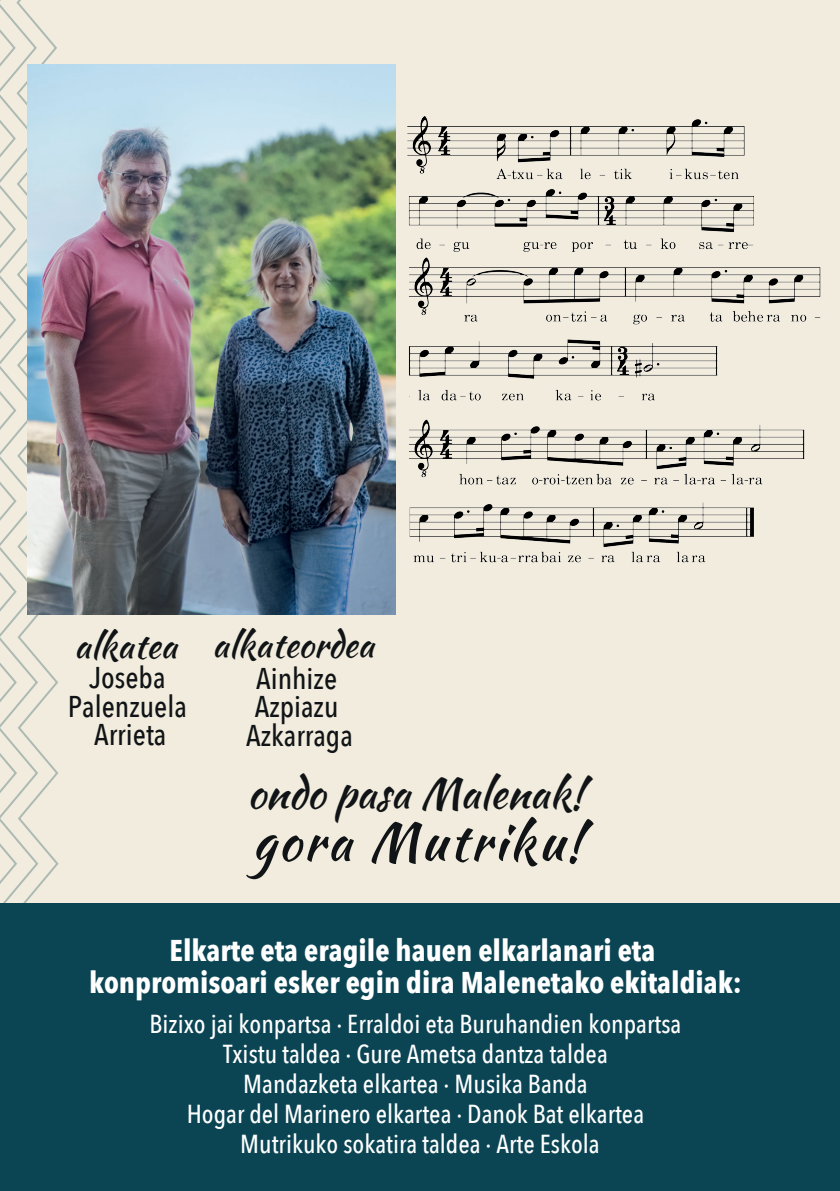
<style>
.page{position:relative;width:840px;height:1191px;background:#fff}
.page>*{position:absolute;margin:0;border:0;box-sizing:border-box;transform-origin:0 0}
.t1{font:52px "Kaushan Script";letter-spacing:.05em;color:#111416}
.t2{font:42px "Kaushan Script";color:#111416}
.t3{font:35.2px "Kaushan Script";color:#111416}
.t4{font:700 30px/32px "Avenir Next Condensed";color:#fff;text-align:center}
.t5{font:500 30px/28.4px "Avenir Next Condensed";color:#111416;text-align:center}
.t6{font:500 26px/30px "Avenir Next Condensed";color:#fff;text-align:center}
</style>
<div class="page">
<div style="left:0;top:0;width:839px;height:1191px;background:#f1ecdd"></div>
<div style="left:0;top:903px;width:839px;height:288px;background:#0b4554"></div>
<svg style="left:0;top:0;width:15px;height:903px"></svg>
<svg style="left:15px;top:0;width:45px;height:903px"></svg>
<img style="left:309px;top:64px;width:512px;height:551px">
<img style="left:28px;top:65px;width:367px;height:550px">
<h3 class="t3" style="left:74px;top:619px;width:104px">alkatea</h3>
<p class="t5" style="left:68px;top:663px;width:120px">Joseba<br>Palenzuela<br>Arrieta</p>
<h3 class="t3" style="left:212px;top:619px;width:163px">alkateordea</h3>
<p class="t5" style="left:246px;top:664px;width:108px">Ainhize<br>Azpiazu<br>Azkarraga</p>
<h2 class="t2" style="left:247px;top:762px;width:338px">ondo pasa Malenak!</h2>
<h1 class="t1" style="left:252px;top:803px;width:332px">gora Mutriku!</h1>
<p class="t4" style="left:89px;top:934px;width:654px">Elkarte eta eragile hauen elkarlanari eta konpromisoari esker egin dira Malenetako ekitaldiak:</p>
<p class="t6" style="left:149px;top:1008px;width:533px">Bizixo jai konpartsa · Erraldoi eta Buruhandien konpartsa Txistu taldea · Gure Ametsa dantza taldea<br>Mandazketa elkartea · Musika Banda<br>Hogar del Marinero elkartea · Danok Bat elkartea Mutrikuko sokatira taldea · Arte Eskola</p>
</div>
